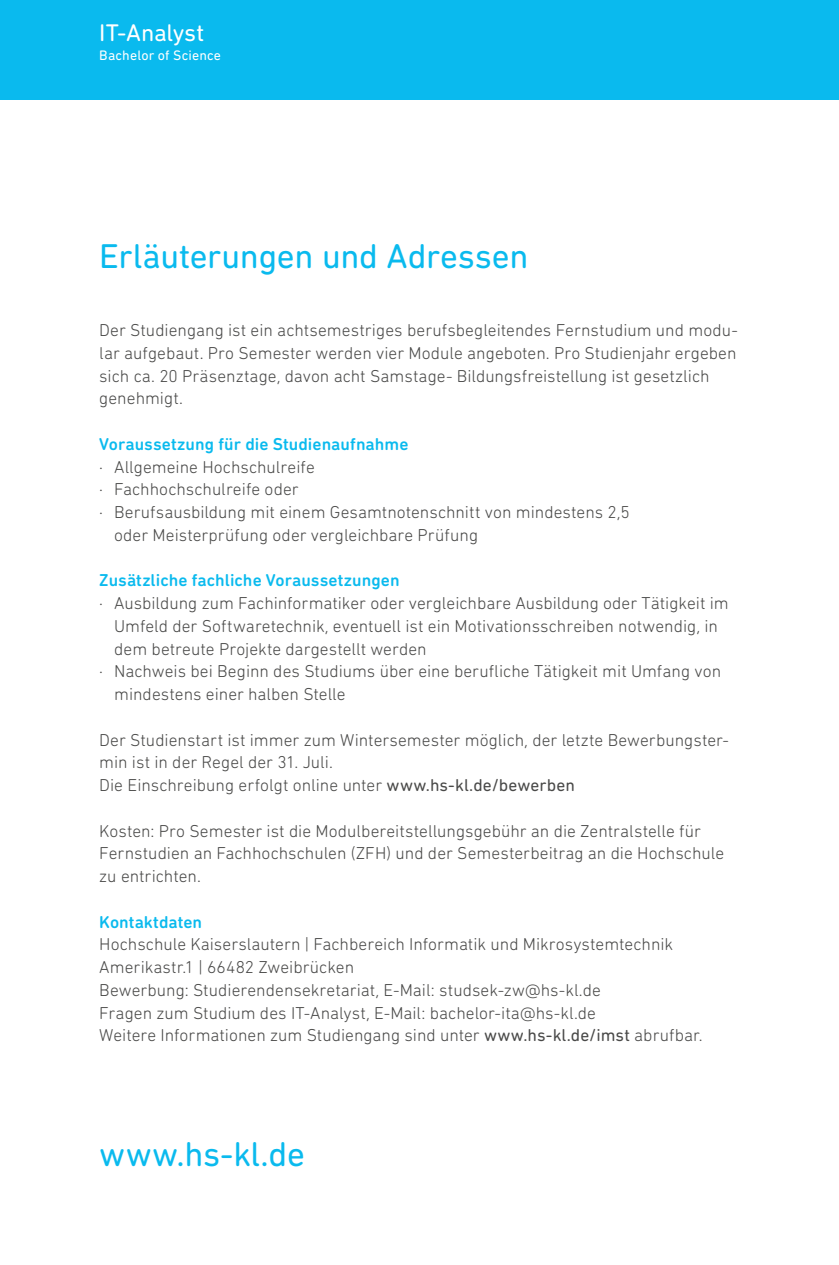
<style>
.page{position:relative;width:839px;height:1265px;background:#fff}
.page>*{position:absolute;margin:0;border:0;box-sizing:border-box;transform-origin:0 0}
.t1{font:35px "DIN Next Rounded LT Pro";letter-spacing:-.01em;color:#0abaee}
.t2{font:24.5px "DIN Next Rounded LT Pro";letter-spacing:-.005em;color:#fff}
.t3{font:300 17.5px/22.8px "DIN Next Rounded LT Pro";color:#494948}
.t4{font:500 17.5px "DIN Next Rounded LT Pro";letter-spacing:.005em;color:#0abaee}
.t5{font:14px "DIN Next Rounded LT Pro";letter-spacing:.01em;color:#fff}
.s1{font-weight:400}
</style>
<div class="page">
<div style="left:0;top:0;width:838px;height:99px;background:#0abaee"></div>
<h2 class="t2" style="left:99px;top:19px;width:106px">IT-Analyst</h2>
<p class="t5" style="left:99px;top:48px;width:123px">Bachelor of Science</p>
<h1 class="t1" style="left:99px;top:236px;width:430px">Erläuterungen und Adressen</h1>
<p class="t3" style="left:99px;top:318px;width:640px">Der Studiengang ist ein achtsemestriges berufsbegleitendes Fernstudium und modu&shy;lar aufgebaut. Pro Semester werden vier Module angeboten. Pro Studienjahr ergeben sich ca. 20 Präsenztage, davon acht Samstage- Bildungsfreistellung ist gesetzlich genehmigt.</p>
<p class="t4" style="left:99px;top:434px;width:310px">Voraussetzung für die Studienaufnahme</p>
<p class="t3" style="left:99px;top:455px;width:217px">· Allgemeine Hochschulreife</p>
<p class="t3" style="left:99px;top:478px;width:201px">· Fachhochschulreife oder</p>
<p class="t3" style="left:99px;top:500px;width:532px">· Berufsausbildung mit einem Gesamtnotenschnitt von mindestens 2,5</p>
<p class="t3" style="left:114px;top:523px;width:365px">oder Meisterprüfung oder vergleichbare Prüfung</p>
<p class="t4" style="left:99px;top:570px;width:302px">Zusätzliche fachliche Voraussetzungen</p>
<p class="t3" style="left:99px;top:591px;width:630px">· Ausbildung zum Fachinformatiker oder vergleichbare Ausbildung oder Tätigkeit im</p>
<p class="t3" style="left:114px;top:614px;width:605px">Umfeld der Softwaretechnik, eventuell ist ein Motivationsschreiben notwendig, in</p>
<p class="t3" style="left:114px;top:637px;width:314px">dem betreute Projekte dargestellt werden</p>
<p class="t3" style="left:99px;top:660px;width:623px">· Nachweis bei Beginn des Studiums über eine berufliche Tätigkeit mit Umfang von</p>
<p class="t3" style="left:114px;top:682px;width:233px">mindestens einer halben Stelle</p>
<p class="t3" style="left:99px;top:728px;width:631px">Der Studienstart ist immer zum Wintersemester möglich, der letzte Bewerbungster&shy;min ist in der Regel der 31. Juli.<br>Die Einschreibung erfolgt online unter <span class="s1">www.hs-kl.de/bewerben</span></p>
<p class="t3" style="left:99px;top:819px;width:626px">Kosten: Pro Semester ist die Modulbereitstellungsgebühr an die Zentralstelle für<br>Fernstudien an Fachhochschulen (ZFH) und der Semesterbeitrag an die Hochschule zu entrichten.</p>
<p class="t4" style="left:99px;top:911px;width:104px">Kontaktdaten</p>
<p class="t3" style="left:99px;top:933px;width:604px">Hochschule Kaiserslautern | Fachbereich Informatik und Mikrosystemtechnik Amerikastr.1 | 66482 Zweibrücken<br>Bewerbung: Studierendensekretariat, E-Mail: studsek-zw@hs-kl.de<br>Fragen zum Studium des IT-Analyst, E-Mail: bachelor-ita@hs-kl.de<br>Weitere Informationen zum Studiengang sind unter <span class="s1">www.hs-kl.de/imst</span> abrufbar.</p>
<h1 class="t1" style="left:99px;top:1134px;width:207px">www.hs-kl.de</h1>
</div>
